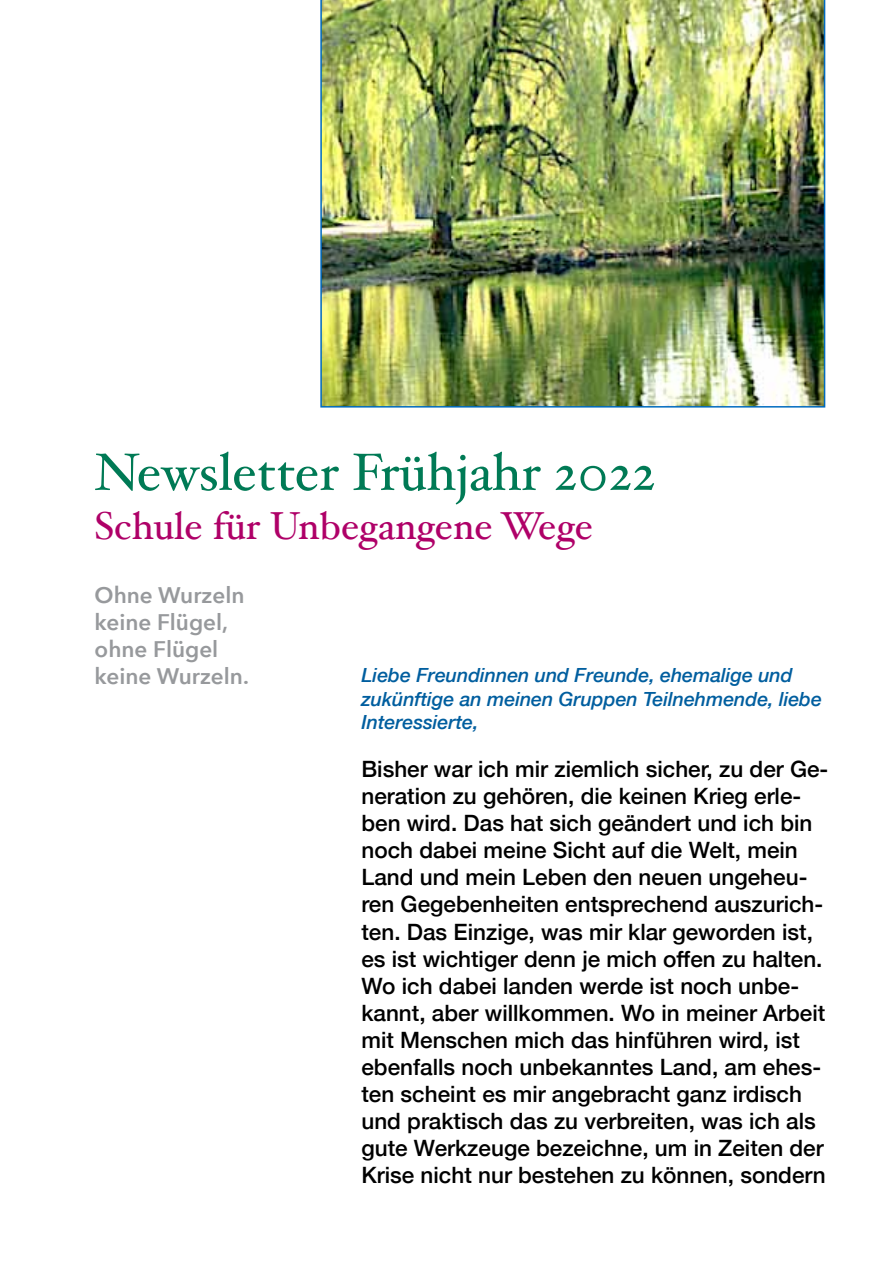
<style>
.page{position:relative;width:893px;height:1263px;background:#fff}
.page>*{position:absolute;margin:0;border:0;box-sizing:border-box;transform-origin:0 0}
.t1{font:52.5px "Hoefler Text";color:#007a55}
.t2{font:39px "Hoefler Text";color:#af0068}
.t3{font:500 22.5px/27px "Helvetica Neue";color:#000}
.t4{font:600 22.5px/27px "Avenir Next";color:#97999c}
.t5{font:italic 500 19.5px/23.4px "Helvetica Neue";color:#005e9f}
</style>
<div class="page">
<img style="left:320px;top:0;width:505px;height:408px">
<h1 class="t1" style="left:94px;top:441px;width:563px">Newsletter Frühjahr 2022</h1>
<h2 class="t2" style="left:94px;top:502px;width:500px">Schule für Unbegangene Wege</h2>
<p class="t4" style="left:95px;top:581px;width:156px">Ohne Wurzeln keine Flügel, ohne Flügel keine Wurzeln.</p>
<p class="t5" style="left:361px;top:662px;width:462px">Liebe Freundinnen und Freunde, ehemalige und zukünftige an meinen Gruppen Teilnehmende, liebe<br>Interessierte,</p>
<p class="t3" style="left:361px;top:754px;width:468px">Bisher war ich mir ziemlich sicher, zu der Ge&shy;neration zu gehören, die keinen Krieg erle&shy;ben wird. Das hat sich geändert und ich bin noch dabei meine Sicht auf die Welt, mein Land und mein Leben den neuen ungeheu&shy;ren Gegebenheiten entsprechend auszurich&shy;ten. Das Einzige, was mir klar geworden ist, es ist wichtiger denn je mich offen zu halten.<br>Wo ich dabei landen werde ist noch unbe&shy;kannt, aber willkommen. Wo in meiner Arbeit mit Menschen mich das hinführen wird, ist ebenfalls noch unbekanntes Land, am ehes&shy;ten scheint es mir angebracht ganz irdisch und praktisch das zu verbreiten, was ich als gute Werkzeuge bezeichne, um in Zeiten der Krise nicht nur bestehen zu können, sondern</p>
</div>
